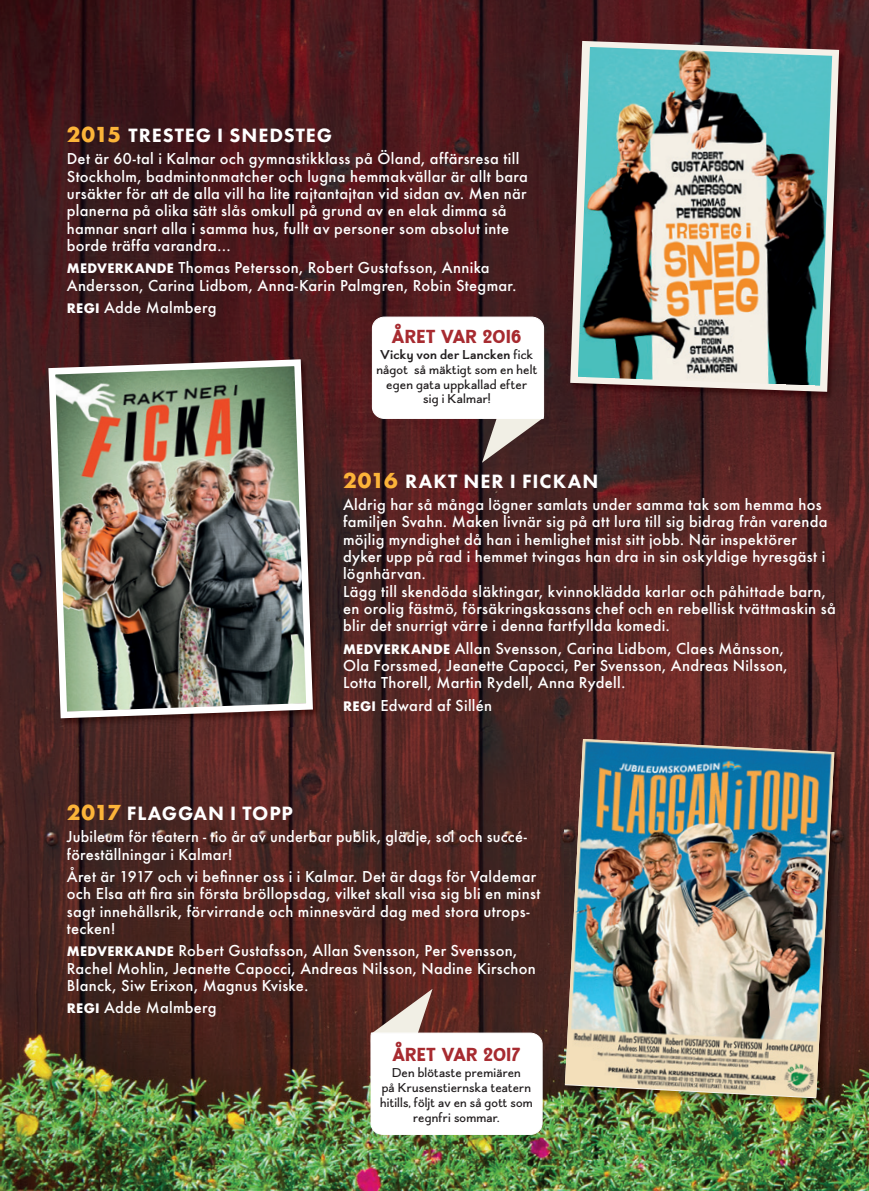
<style>
.page{position:relative;width:869px;height:1191px;background:#fff}
.page>*{position:absolute;margin:0;border:0;box-sizing:border-box;transform-origin:0 0}
.t1{font:900 24.5px "Alfons Display";letter-spacing:.035em;color:#a72b30}
.t2{font:800 19.95px "Futura PT";letter-spacing:.045em;color:#fff}
.t3{font:500 14.53px/17.3px "Futura";letter-spacing:.02em;color:#fff}
.t4{font:13.65px/14.9px "Boucherie Flared";letter-spacing:.015em;color:#231f20;text-align:center}
.s1{font-family:"Futura";font-weight:700;color:#fcb439}
.s2{font-weight:700;font-size:12.78px}
.s3{font-weight:700}
</style>
<div class="page">
<img style="left:0;top:0;width:868px;height:1191px">
<img style="left:47px;top:357px;width:274px;height:370px">
<img style="left:45px;top:356px;width:271px;height:365px">
<svg style="left:372px;top:316px;width:172px;height:147px"></svg>
<img style="left:568px;top:39px;width:279px;height:361px">
<svg style="left:570px;top:41px;width:268px;height:351px;background:#7c5d5d"></svg>
<img style="left:577px;top:47px;width:254px;height:339px">
<img style="left:564px;top:739px;width:279px;height:369px">
<img style="left:564px;top:739px;width:269px;height:358px">
<svg style="left:369px;top:988px;width:173px;height:147px"></svg>
<h2 class="t2" style="left:67px;top:123px;width:267px"><span class="s1">2015</span> TRESTEG I SNEDSTEG</h2>
<p class="t3" style="left:67px;top:150px;width:462px">Det är 60-tal i Kalmar och gymnastikklass på Öland, affärsresa till Stockholm, badmintonmatcher och lugna hemmakvällar är allt bara ursäkter för att de alla vill ha lite rajtantajtan vid sidan av. Men när planerna på olika sätt slås omkull på grund av en elak dimma så hamnar snart alla i samma hus, fullt av personer som absolut inte borde träffa varandra…</p>
<p class="t3" style="left:67px;top:259px;width:451px"><span class="s2">MEDVERKANDE</span> Thomas Petersson, Robert Gustafsson, Annika<br>Andersson, Carina Lidbom, Anna-Karin Palmgren, Robin Stegmar.</p>
<p class="t3" style="left:67px;top:299px;width:151px"><span class="s2">REGI</span> Adde Malmberg</p>
<h1 class="t1" style="left:392px;top:323px;width:130px">ÅRET VAR 2016</h1>
<p class="t4" style="left:376px;top:347px;width:162px"><span class="s3">Vicky von der Lancken</span> fick något så mäktigt som en helt egen gata uppkallad efter<br>sig i Kalmar!</p>
<h2 class="t2" style="left:343px;top:468px;width:257px"><span class="s1">2016</span> RAKT NER I FICKAN</h2>
<p class="t3" style="left:343px;top:496px;width:494px">Aldrig har så många lögner samlats under samma tak som hemma hos familjen Svahn. Maken livnär sig på att lura till sig bidrag från varenda möjlig myndighet då han i hemlighet mist sitt jobb. När inspektörer dyker upp på rad i hemmet tvingas han dra in sin oskyldige hyresgäst i lögnhärvan.<br>Lägg till skendöda släktingar, kvinnoklädda karlar och påhittade barn, en orolig fästmö, försäkringskassans chef och en rebellisk tvättmaskin så blir det snurrigt värre i denna fartfyllda komedi.</p>
<p class="t3" style="left:343px;top:639px;width:446px"><span class="s2">MEDVERKANDE</span> Allan Svensson, Carina Lidbom, Claes Månsson,<br>Ola Forssmed, Jeanette Capocci, Per Svensson, Andreas Nilsson,<br>Lotta Thorell, Martin Rydell, Anna Rydell.</p>
<p class="t3" style="left:343px;top:696px;width:151px"><span class="s2">REGI</span> Edward af Sillén</p>
<h2 class="t2" style="left:67px;top:801px;width:228px"><span class="s1">2017</span> FLAGGAN I TOPP</h2>
<p class="t3" style="left:67px;top:828px;width:461px">Jubileum för teatern - tio år av underbar publik, glädje, sol och succé&shy;föreställningar i Kalmar!</p>
<p class="t3" style="left:67px;top:867px;width:475px">Året är 1917 och vi befinner oss i i Kalmar. Det är dags för Valdemar och Elsa att fira sin första bröllopsdag, vilket skall visa sig bli en minst sagt innehållsrik, förvirrande och minnesvärd dag med stora utrops&shy;tecken!</p>
<p class="t3" style="left:67px;top:942px;width:470px"><span class="s2">MEDVERKANDE</span> Robert Gustafsson, Allan Svensson, Per Svensson,<br>Rachel Mohlin, Jeanette Capocci, Andreas Nilsson, Nadine Kirschon<br>Blanck, Siw Erixon, Magnus Kviske.</p>
<p class="t3" style="left:67px;top:999px;width:151px"><span class="s2">REGI</span> Adde Malmberg</p>
<h1 class="t1" style="left:392px;top:1041px;width:129px">ÅRET VAR 2017</h1>
<p class="t4" style="left:380px;top:1065px;width:154px">Den blötaste premiären<br>på Krusenstiernska teatern hitills, följt av en så gott som regnfri sommar.</p>
</div>
